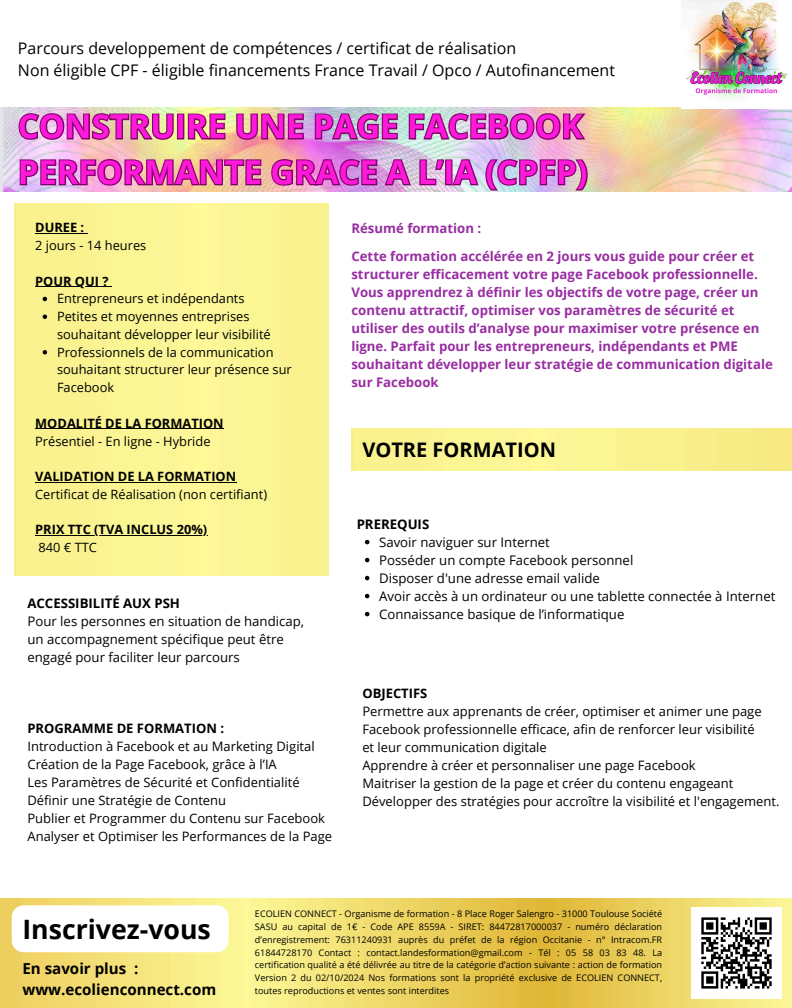
<style>
.page{position:relative;width:792px;height:1008px;background:#fff}
.page>*{position:absolute;margin:0;border:0;box-sizing:border-box;transform-origin:0 0}
.t1{font:700 32.8px/45.8px "Open Sans";color:#ff1ada}
.t2{font:700 26.7px "Open Sans";color:#000}
.t3{font:700 20.1px "Open Sans";color:#000}
.t4{font:16px/21.8px "Open Sans";color:#000}
.t5{font:700 15.1px/21.1px "Open Sans";color:#000}
.t6{font:700 13.2px/18px "Open Sans";color:#982ea2}
.t7{font:13.2px/18.1px "Open Sans";color:#000}
.t8{font:700 13.2px "Open Sans";color:#000}
.t9{font:13px/18px "Open Sans";color:#000}
.t10{font:700 13px "Open Sans";color:#000}
.t11{font:12.8px/17.8px "Open Sans";color:#000}
.t12{font:700 12.8px "Open Sans";color:#000}
.t13{font:9.1px/12.8px "Open Sans";color:#000;text-align:justify}
</style>
<div class="page">
<img style="left:0;top:108px;width:792px;height:84px">
<div style="left:15px;top:203px;width:314px;height:372px;background:#faf693"></div>
<img style="left:681px;top:0;width:111px;height:109px">
<img style="left:17px;top:108px;width:571px;height:34px">
<img style="left:18px;top:154px;width:571px;height:38px">
<svg style="left:365px;top:540px;width:4px;height:4px"></svg>
<svg style="left:365px;top:558px;width:4px;height:4px"></svg>
<svg style="left:365px;top:576px;width:4px;height:4px"></svg>
<svg style="left:365px;top:594px;width:4px;height:4px"></svg>
<svg style="left:365px;top:612px;width:4px;height:4px"></svg>
<img style="left:0;top:899px;width:792px;height:109px">
<img style="left:691px;top:908px;width:91px;height:91px">
<svg style="left:12px;top:905px;width:217px;height:47px"></svg>
<hr style="left:35px;top:233px;width:49px;height:1px;background:#000">
<hr style="left:35px;top:286px;width:74px;height:1px;background:#000">
<svg style="left:43px;top:297px;width:4px;height:4px"></svg>
<svg style="left:43px;top:315px;width:4px;height:4px"></svg>
<svg style="left:43px;top:350px;width:4px;height:4px"></svg>
<hr style="left:35px;top:429px;width:189px;height:1px;background:#000">
<hr style="left:35px;top:482px;width:201px;height:1px;background:#000">
<hr style="left:35px;top:535px;width:172px;height:1px;background:#000">
<p class="t4" style="left:18px;top:37px;width:599px">Parcours developpement de compétences / certificat de réalisation<br>Non éligible CPF - éligible financements France Travail / Opco / Autofinancement</p>
<p class="t1" style="left:18px;top:103px;width:571px">CONSTRUIRE UNE PAGE FACEBOOK<br>PERFORMANTE GRACE A L’IA (CPFP)</p>
<p class="t12" style="left:35px;top:219px;width:51px">DUREE :</p>
<p class="t11" style="left:35px;top:236px;width:113px">2 jours - 14 heures</p>
<p class="t12" style="left:35px;top:272px;width:75px">POUR QUI ?</p>
<p class="t11" style="left:57px;top:290px;width:189px">Entrepreneurs et indépendants</p>
<p class="t11" style="left:57px;top:307px;width:215px">Petites et moyennes entreprises souhaitant développer leur visibilité</p>
<p class="t11" style="left:57px;top:343px;width:236px">Professionnels de la communication souhaitant structurer leur présence sur<br>Facebook</p>
<p class="t12" style="left:35px;top:414px;width:190px">MODALITÉ DE LA FORMATION</p>
<p class="t11" style="left:35px;top:432px;width:177px">Présentiel - En ligne - Hybride</p>
<p class="t12" style="left:35px;top:467px;width:203px">VALIDATION DE LA FORMATION</p>
<p class="t11" style="left:35px;top:485px;width:233px">Certificat de Réalisation (non certifiant)</p>
<p class="t12" style="left:35px;top:521px;width:174px">PRIX TTC (TVA INCLUS 20%)</p>
<p class="t11" style="left:39px;top:538px;width:60px">840 € TTC</p>
<p class="t8" style="left:27px;top:594px;width:154px">ACCESSIBILITÉ AUX PSH</p>
<h3 class="t7" style="left:27px;top:612px;width:278px">Pour les personnes en situation de handicap, un accompagnement spécifique peut être engagé pour faciliter leur parcours</h3>
<h1 class="t10" style="left:27px;top:719px;width:198px">PROGRAMME DE FORMATION :</h1>
<p class="t9" style="left:27px;top:737px;width:289px">Introduction à Facebook et au Marketing Digital</p>
<p class="t9" style="left:27px;top:755px;width:251px">Création de la Page Facebook, grâce à l’IA</p>
<p class="t9" style="left:27px;top:773px;width:274px">Les Paramètres de Sécurité et Confidentialité</p>
<p class="t9" style="left:27px;top:791px;width:200px">Définir une Stratégie de Contenu</p>
<p class="t9" style="left:27px;top:809px;width:299px">Publier et Programmer du Contenu sur Facebook</p>
<h6 class="t9" style="left:27px;top:827px;width:306px">Analyser et Optimiser les Performances de la Page</h6>
<h6 class="t6" style="left:351px;top:219px;width:131px">Résumé formation :</h6>
<p class="t6" style="left:351px;top:246px;width:423px">Cette formation accélérée en 2 jours vous guide pour créer et structurer efficacement votre page Facebook professionnelle.<br>Vous apprendrez à définir les objectifs de votre page, créer un contenu attractif, optimiser vos paramètres de sécurité et utiliser des outils d’analyse pour maximiser votre présence en ligne. Parfait pour les entrepreneurs, indépendants et PME souhaitant développer leur stratégie de communication digitale sur Facebook</p>
<p class="t3" style="left:362px;top:436px;width:195px">VOTRE FORMATION</p>
<p class="t8" style="left:357px;top:514px;width:74px">PREREQUIS</p>
<p class="t7" style="left:379px;top:532px;width:172px">Savoir naviguer sur Internet</p>
<p class="t7" style="left:379px;top:550px;width:256px">Posséder un compte Facebook personnel</p>
<p class="t7" style="left:379px;top:568px;width:222px">Disposer d'une adresse email valide</p>
<p class="t7" style="left:379px;top:586px;width:398px">Avoir accès à un ordinateur ou une tablette connectée à Internet</p>
<p class="t7" style="left:379px;top:604px;width:247px">Connaissance basique de l’informatique</p>
<p class="t10" style="left:362px;top:684px;width:67px">OBJECTIFS</p>
<p class="t9" style="left:362px;top:702px;width:401px">Permettre aux apprenants de créer, optimiser et animer une page<br>Facebook professionnelle efficace, afin de renforcer leur visibilité et leur communication digitale</p>
<p class="t9" style="left:362px;top:756px;width:335px">Apprendre à créer et personnaliser une page Facebook</p>
<p class="t9" style="left:362px;top:774px;width:373px">Maitriser la gestion de la page et créer du contenu engageant</p>
<p class="t9" style="left:362px;top:792px;width:419px">Développer des stratégies pour accroître la visibilité et l'engagement.</p>
<p class="t2" style="left:22px;top:910px;width:190px">Inscrivez-vous</p>
<p class="t5" style="left:22px;top:957px;width:195px">En savoir plus : www.ecolienconnect.com</p>
<p class="t13" style="left:255px;top:907px;width:409px">ECOLIEN CONNECT - Organisme de formation - 8 Place Roger Salengro - 31000 Toulouse Société SASU au capital de 1€ - Code APE 8559A - SIRET: 84472817000037 - numéro déclaration d’enregistrement: 76311240931 auprès du préfet de la région Occitanie - n° Intracom.FR 61844728170 Contact : contact.landesformation@gmail.com - Tél : 05 58 03 83 48. La certification qualité a été délivrée au titre de la catégorie d’action suivante : action de formation Version 2 du 02/10/2024 Nos formations sont la propriété exclusive de ECOLIEN CONNECT, toutes reproductions et ventes sont interdites</p>
</div>
